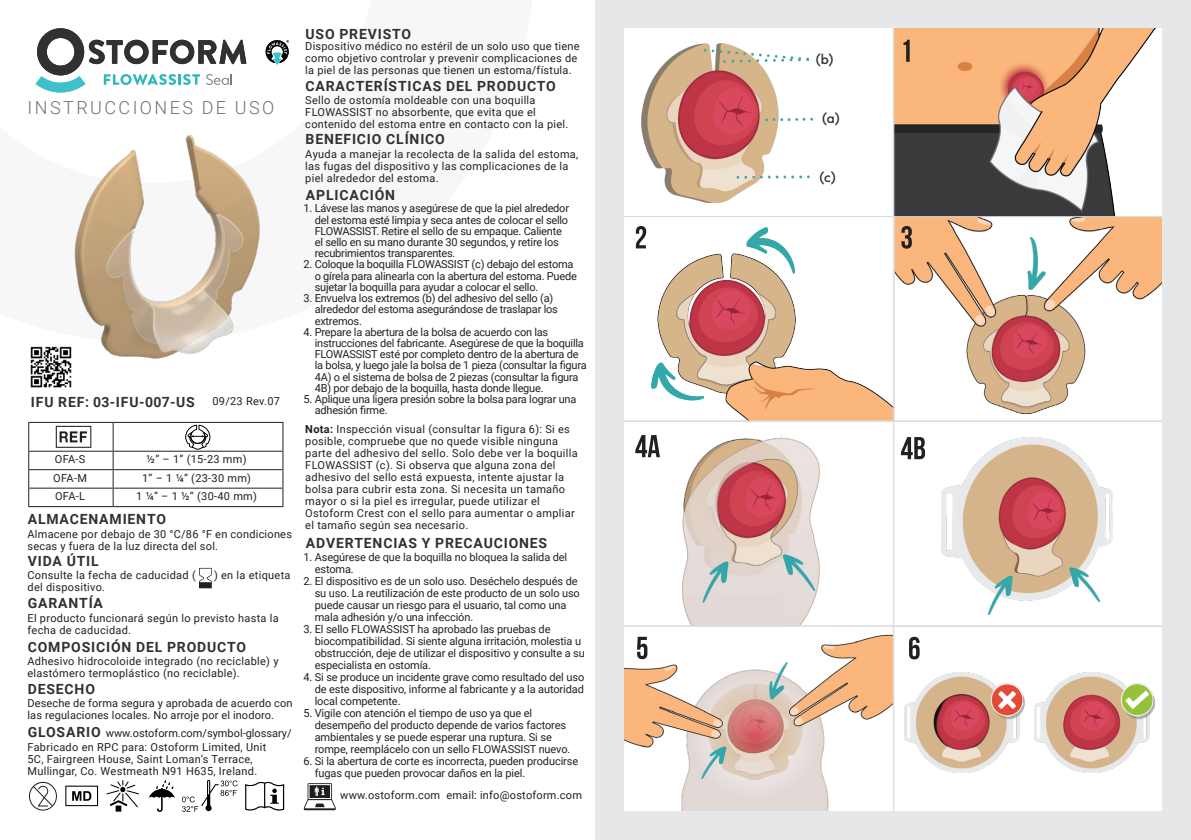
<style>
.page{position:relative;width:1191px;height:840px;background:#fff}
.page>*{position:absolute;margin:0;border:0;box-sizing:border-box;transform-origin:0 0}
.t1{font:300 18px "Roboto";letter-spacing:.135em;color:#717275}
.t2{font:700 14px "Roboto";letter-spacing:.06em;color:#313132}
.t3{font:500 12px "Capitana";color:#313132}
.t4{font:11px/11.2px "Roboto";letter-spacing:-.01em;color:#231f20}
.t5{font:11px/12px "Roboto";letter-spacing:.025em;color:#231f20}
.t6{font:11px/12px "Roboto";letter-spacing:.02em;color:#231f20}
.t7{font:11px/12px "Roboto";letter-spacing:.01em;color:#231f20}
.s1{font-weight:700}
</style>
<div class="page">
<img style="left:624px;top:634px;width:267px;height:177px">
<img style="left:893px;top:28px;width:269px;height:385px">
<div style="left:894px;top:216px;width:286px;height:205px;border:1px solid #dcdddf"></div>
<img style="left:904px;top:672px;width:250px;height:100px">
<img style="left:641px;top:43px;width:172px;height:160px">
<img style="left:651px;top:227px;width:240px;height:192px">
<div style="left:607px;top:216px;width:286px;height:205px;border:1px solid #dcdddf"></div>
<img style="left:682px;top:435px;width:138px;height:188px">
<div style="left:607px;top:421px;width:286px;height:204px;border:1px solid #dcdddf"></div>
<img style="left:941px;top:437px;width:171px;height:177px">
<div style="left:893px;top:421px;width:286px;height:204px;border:1px solid #dcdddf"></div>
<svg style="left:199px;top:567px;width:13px;height:21px"></svg>
<img style="left:74px;top:135px;width:186px;height:224px">
<svg style="left:266px;top:40px;width:23px;height:25px"></svg>
<svg style="left:36px;top:28px;width:210px;height:64px"></svg>
<img style="left:30px;top:336px;width:48px;height:52px">
<hr style="left:28px;top:421px;width:85px;height:1px;background:#231f20">
<hr style="left:113px;top:421px;width:170px;height:1px;background:#231f20">
<hr style="left:28px;top:450px;width:85px;height:1px;background:#231f20">
<hr style="left:113px;top:450px;width:170px;height:1px;background:#231f20">
<hr style="left:28px;top:469px;width:85px;height:1px;background:#231f20">
<hr style="left:113px;top:469px;width:170px;height:1px;background:#231f20">
<hr style="left:28px;top:487px;width:85px;height:1px;background:#231f20">
<svg style="left:28px;top:422px;width:1px;height:84px"></svg>
<hr style="left:113px;top:487px;width:170px;height:1px;background:#231f20">
<svg style="left:113px;top:422px;width:1px;height:84px"></svg>
<svg style="left:282px;top:422px;width:1px;height:84px"></svg>
<hr style="left:28px;top:506px;width:85px;height:1px;background:#231f20">
<hr style="left:113px;top:506px;width:170px;height:1px;background:#231f20">
<svg style="left:56px;top:425px;width:35px;height:22px"></svg>
<svg style="left:185px;top:424px;width:25px;height:28px"></svg>
<svg style="left:65px;top:785px;width:33px;height:20px"></svg>
<svg style="left:106px;top:780px;width:32px;height:31px"></svg>
<svg style="left:149px;top:780px;width:26px;height:31px"></svg>
<svg style="left:182px;top:779px;width:56px;height:32px"></svg>
<svg style="left:245px;top:781px;width:39px;height:29px"></svg>
<svg style="left:29px;top:781px;width:28px;height:29px"></svg>
<svg style="left:304px;top:783px;width:32px;height:26px"></svg>
<div style="left:595px;top:0;width:596px;height:28px;background:#e6e7e9"></div>
<div style="left:595px;top:811px;width:596px;height:28px;background:#e6e7e9"></div>
<div style="left:1162px;top:0;width:29px;height:837px;background:#e6e7e9"></div>
<div style="left:596px;top:0;width:28px;height:838px;background:#e6e7e9"></div>
<svg style="left:903px;top:40px;width:6px;height:22px"></svg>
<svg style="left:636px;top:226px;width:10px;height:22px"></svg>
<svg style="left:901px;top:226px;width:11px;height:22px"></svg>
<svg style="left:635px;top:435px;width:25px;height:22px"></svg>
<svg style="left:901px;top:437px;width:24px;height:22px"></svg>
<svg style="left:637px;top:636px;width:10px;height:22px"></svg>
<svg style="left:909px;top:636px;width:10px;height:23px"></svg>
<p class="t1" style="left:28px;top:95px;width:248px">INSTRUCCIONES DE USO</p>
<p class="t2" style="left:31px;top:391px;width:165px">IFU REF: 03-IFU-007-US</p>
<p class="t4" style="left:212px;top:394px;width:69px">09/23 Rev.07</p>
<p class="t4" style="left:55px;top:453px;width:32px">OFA-S</p>
<p class="t4" style="left:53px;top:471px;width:35px">OFA-M</p>
<p class="t4" style="left:55px;top:490px;width:31px">OFA-L</p>
<p class="t4" style="left:147px;top:453px;width:101px">½” – 1” (15-23 mm)</p>
<p class="t4" style="left:142px;top:472px;width:110px">1” – 1 ¼” (23-30 mm)</p>
<p class="t4" style="left:136px;top:490px;width:122px">1 ¼” – 1 ½” (30-40 mm)</p>
<p class="t2" style="left:28px;top:509px;width:140px">ALMACENAMIENTO</p>
<p class="t2" style="left:28px;top:551px;width:73px">VIDA ÚTIL</p>
<p class="t2" style="left:28px;top:593px;width:77px">GARANTÍA</p>
<p class="t2" style="left:28px;top:636px;width:220px">COMPOSICIÓN DEL PRODUCTO</p>
<p class="t2" style="left:28px;top:679px;width:69px">DESECHO</p>
<p class="t6" style="left:28px;top:527px;width:266px">Almacene por debajo de 30 °C/86 °F en condiciones secas y fuera de la luz directa del sol.</p>
<p class="t5" style="left:28px;top:568px;width:170px">Consulte la fecha de caducidad (</p>
<p class="t5" style="left:214px;top:568px;width:78px">) en la etiqueta</p>
<p class="t5" style="left:28px;top:580px;width:79px">del dispositivo.</p>
<p class="t5" style="left:28px;top:611px;width:253px">El producto funcionará según lo previsto hasta la fecha de caducidad.</p>
<p class="t5" style="left:28px;top:654px;width:252px">Adhesivo hidrocoloide integrado (no reciclable) y elastómero termoplástico (no reciclable).</p>
<p class="t7" style="left:28px;top:696px;width:267px">Deseche de forma segura y aprobada de acuerdo con las regulaciones locales. No arroje por el inodoro.</p>
<p class="t2" style="left:28px;top:722px;width:74px">GLOSARIO</p>
<p class="t4" style="left:106px;top:726px;width:187px">www.ostoform.com/symbol-glossary/</p>
<p class="t5" style="left:28px;top:740px;width:240px">Fabricado en RPC para: Ostoform Limited, Unit<br>5C, Fairgreen House, Saint Loman’s Terrace,<br>Mullingar, Co. Westmeath N91 H635, Ireland.</p>
<p class="t2" style="left:305px;top:24px;width:107px">USO PREVISTO</p>
<p class="t2" style="left:305px;top:76px;width:252px">CARACTERÍSTICAS DEL PRODUCTO</p>
<p class="t6" style="left:305px;top:40px;width:276px">Dispositivo médico no estéril de un solo uso que tiene como objetivo controlar y prevenir complicaciones de la piel de las personas que tienen un estoma/fístula.</p>
<p class="t5" style="left:305px;top:94px;width:265px">Sello de ostomía moldeable con una boquilla<br>FLOWASSIST no absorbente, que evita que el contenido del estoma entre en contacto con la piel.</p>
<p class="t5" style="left:305px;top:147px;width:274px">Ayuda a manejar la recolecta de la salida del estoma, las fugas del dispositivo y las complicaciones de la piel alrededor del estoma.</p>
<p class="t2" style="left:305px;top:130px;width:141px">BENEFICIO CLÍNICO</p>
<p class="t2" style="left:306px;top:185px;width:91px">APLICACIÓN</p>
<p class="t4" style="left:315px;top:202px;width:256px;text-indent:-11px">1. Lávese las manos y asegúrese de que la piel alrededor del estoma esté limpia y seca antes de colocar el sello FLOWASSIST. Retire el sello de su empaque. Caliente el sello en su mano durante 30 segundos, y retire los recubrimientos transparentes.</p>
<p class="t4" style="left:315px;top:258px;width:264px;text-indent:-11px">2. Coloque la boquilla FLOWASSIST (c) debajo del estoma o gírela para alinearla con la abertura del estoma. Puede sujetar la boquilla para ayudar a colocar el sello.</p>
<p class="t4" style="left:315px;top:292px;width:245px;text-indent:-11px">3. Envuelva los extremos (b) del adhesivo del sello (a) alrededor del estoma asegurándose de traslapar los extremos.</p>
<p class="t4" style="left:315px;top:325px;width:273px;text-indent:-11px">4. Prepare la abertura de la bolsa de acuerdo con las instrucciones del fabricante. Asegúrese de que la boquilla FLOWASSIST esté por completo dentro de la abertura de la bolsa, y luego jale la bolsa de 1 pieza (consultar la figura 4A) o el sistema de bolsa de 2 piezas (consultar la figura 4B) por debajo de la boquilla, hasta donde llegue.</p>
<p class="t4" style="left:315px;top:393px;width:263px;text-indent:-11px">5. Aplique una ligera presión sobre la bolsa para lograr una adhesión fi rme.</p>
<p class="t5" style="left:305px;top:422px;width:274px"><span class="s1">Nota:</span> Inspección visual (consultar la figura 6): Si es posible, compruebe que no quede visible ninguna parte del adhesivo del sello. Solo debe ver la boquilla FLOWASSIST (c). Si observa que alguna zona del adhesivo del sello está expuesta, intente ajustar la bolsa para cubrir esta zona. Si necesita un tamaño mayor o si la piel es irregular, puede utilizar el Ostoform Crest con el sello para aumentar o ampliar el tamaño según sea necesario.</p>
<p class="t2" style="left:306px;top:533px;width:243px">ADVERTENCIAS Y PRECAUCIONES</p>
<p class="t4" style="left:315px;top:550px;width:254px;line-height:12px;text-indent:-11px">1. Asegúrese de que la boquilla no bloquea la salida del estoma.</p>
<p class="t4" style="left:315px;top:574px;width:267px;line-height:12px;text-indent:-11px">2. El dispositivo es de un solo uso. Deséchelo después de su uso. La reutilización de este producto de un solo uso puede causar un riesgo para el usuario, tal como una mala adhesión y/o una infección.</p>
<p class="t4" style="left:315px;top:622px;width:272px;line-height:12px;text-indent:-11px">3. El sello FLOWASSIST ha aprobado las pruebas de biocompatibilidad. Si siente alguna irritación, molestia u obstrucción, deje de utilizar el dispositivo y consulte a su especialista en ostomía.</p>
<p class="t4" style="left:315px;top:670px;width:271px;line-height:12px;text-align:justify;text-indent:-11px">4. Si se produce un incidente grave como resultado del uso de este dispositivo, informe al fabricante y a la autoridad local competente.</p>
<p class="t4" style="left:315px;top:706px;width:257px;line-height:12px;text-indent:-11px">5. Vigile con atención el tiempo de uso ya que el desempeño del producto depende de varios factores ambientales y se puede esperar una ruptura. Si se rompe, reemplácelo con un sello FLOWASSIST nuevo.</p>
<p class="t4" style="left:315px;top:754px;width:265px;line-height:12px;text-indent:-11px">6. Si la abertura de corte es incorrecta, pueden producirse fugas que pueden provocar daños en la piel.</p>
<p class="t6" style="left:340px;top:788px;width:243px">www.ostoform.com email: info@ostoform.com</p>
<p class="t3" style="left:815px;top:50px;width:19px">(b)</p>
<p class="t3" style="left:822px;top:109px;width:19px">(a)</p>
<p class="t3" style="left:819px;top:168px;width:18px">(c)</p>
</div>
